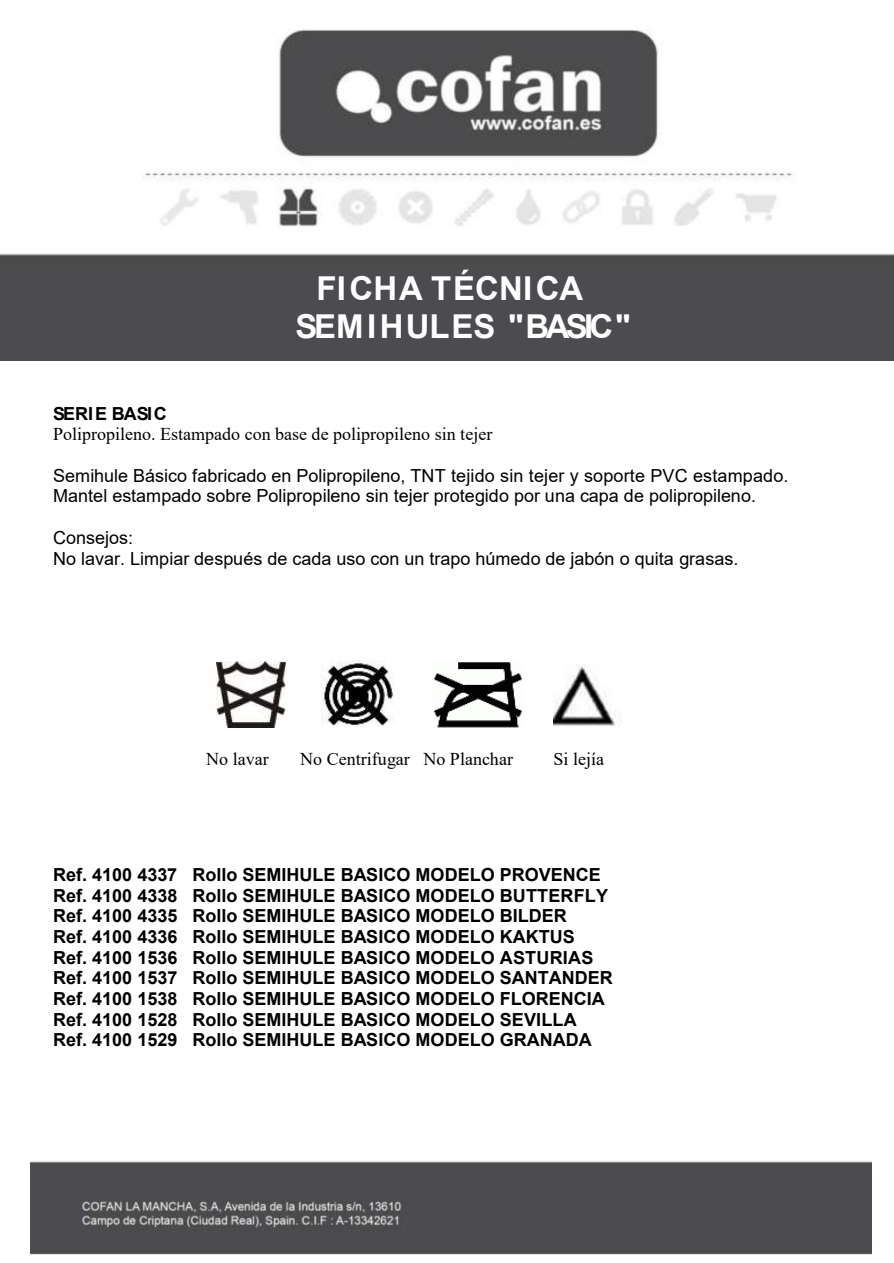
<style>
.page{position:relative;width:894px;height:1263px;background:#fff}
.page>*{position:absolute;margin:0;border:0;box-sizing:border-box;transform-origin:0 0}
.t1{font:700 33px/38px "Arial";color:#fff}
.t2{font:700 18px/20.7px "Arial";color:#000}
.t3{font:18px/20.7px "Arial";color:#000}
.t4{font:18px "Times New Roman";color:#000}
</style>
<div class="page">
<img style="left:0;top:30px;width:893px;height:331px">
<img style="left:31px;top:1161px;width:839px;height:94px">
<img style="left:216px;top:662px;width:69px;height:66px">
<img style="left:321px;top:660px;width:72px;height:67px">
<img style="left:434px;top:662px;width:88px;height:66px">
<img style="left:553px;top:664px;width:67px;height:63px">
<h1 class="t1" style="left:295px;top:272px;width:337px;text-indent:21px">FICHA TÉCNICA<br>SEMIHULES "BASIC"</h1>
<p class="t2" style="left:53px;top:405px;width:115px">SERIE BASIC</p>
<p class="t4" style="left:53px;top:428px;width:440px">Polipropileno. Estampado con base de polipropileno sin tejer</p>
<p class="t3" style="left:53px;top:467px;width:736px">Semihule Básico fabricado en Polipropileno, TNT tejido sin tejer y soporte PVC estampado.<br>Mantel estampado sobre Polipropileno sin tejer protegido por una capa de polipropileno.</p>
<p class="t3" style="left:53px;top:529px;width:686px">Consejos:<br>No lavar. Limpiar después de cada uso con un trapo húmedo de jabón o quita grasas.</p>
<p class="t4" style="left:206px;top:752px;width:64px">No lavar</p>
<p class="t4" style="left:300px;top:752px;width:214px">No Centrifugar No Planchar</p>
<p class="t4" style="left:553px;top:752px;width:52px">Si lejía</p>
<p class="t2" style="left:53px;top:866px;width:561px">Ref. 4100 4337 Rollo SEMIHULE BASICO MODELO PROVENCE Ref. 4100 4338 Rollo SEMIHULE BASICO MODELO BUTTERFLY Ref. 4100 4335 Rollo SEMIHULE BASICO MODELO BILDER<br>Ref. 4100 4336 Rollo SEMIHULE BASICO MODELO KAKTUS Ref. 4100 1536 Rollo SEMIHULE BASICO MODELO ASTURIAS Ref. 4100 1537 Rollo SEMIHULE BASICO MODELO SANTANDER Ref. 4100 1538 Rollo SEMIHULE BASICO MODELO FLORENCIA Ref. 4100 1528 Rollo SEMIHULE BASICO MODELO SEVILLA Ref. 4100 1529 Rollo SEMIHULE BASICO MODELO GRANADA</p>
</div>
